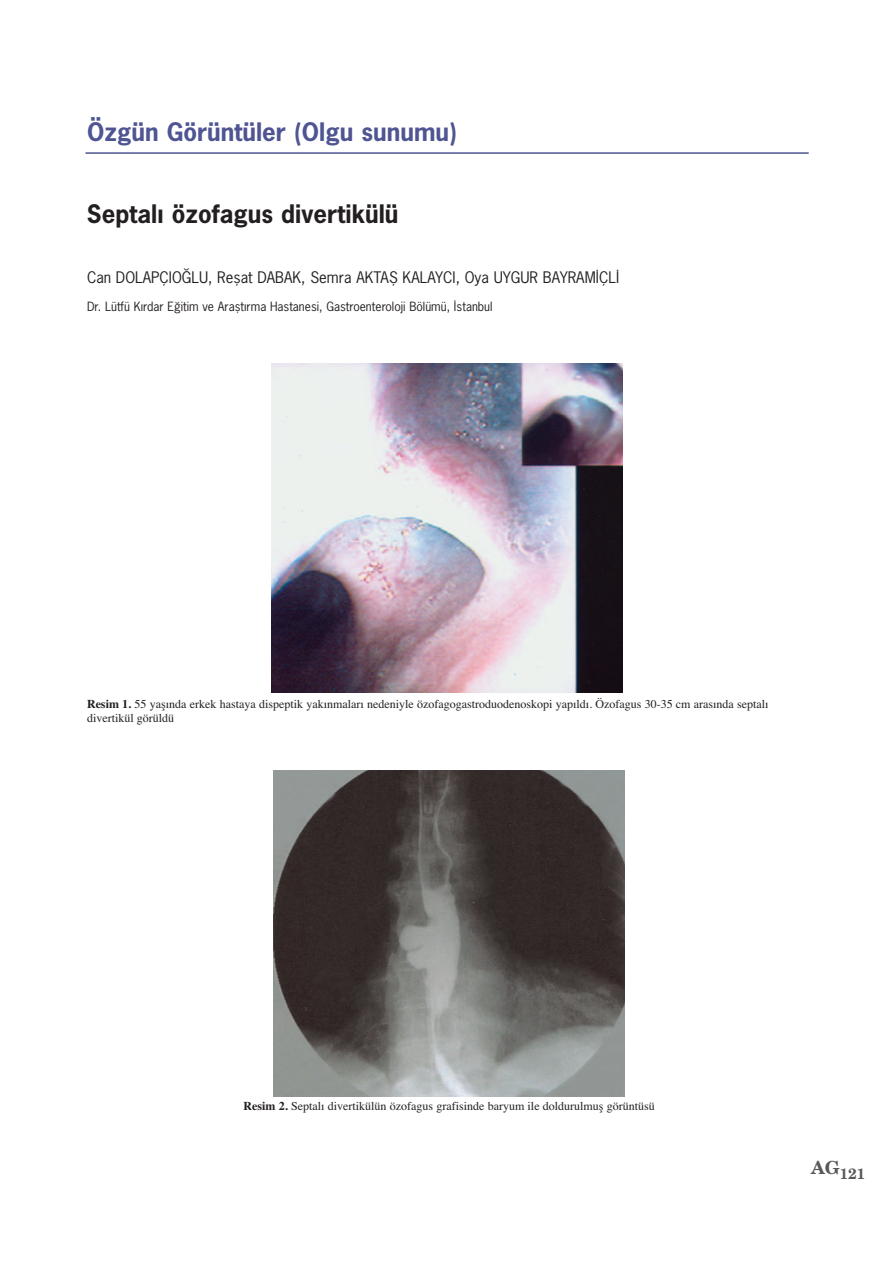
<style>
.page{position:relative;width:893px;height:1263px;background:#fff}
.page>*{position:absolute;margin:0;border:0;box-sizing:border-box;transform-origin:0 0}
.t1{font:700 24px "News Gothic";color:#4f5492}
.t2{font:700 24px "News Gothic";color:#231f20}
.t3{font:15px "News Gothic";color:#231f20}
.t4{font:700 15px "New Century Schlbk TR";color:#57585a}
.t5{font:12px/14.4px "Times TR Plain";color:#231f20}
.t6{font:12px "News Gothic";color:#231f20}
.s1{font-family:"Times TR Bold"}
</style>
<div class="page">
<img style="left:271px;top:364px;width:351px;height:328px">
<img style="left:274px;top:770px;width:350px;height:326px">
<hr style="left:85px;top:152px;width:723px;height:2px;background:#4f5492">
<h1 class="t1" style="left:87px;top:123px;width:371px">Özgün Görüntüler (Olgu sunumu)</h1>
<h1 class="t2" style="left:87px;top:204px;width:313px">Septalı özofagus divertikülü</h1>
<p class="t3" style="left:87px;top:271px;width:534px">Can DOLAPÇIOĞLU, Reşat DABAK, Semra AKTAŞ KALAYCI, Oya UYGUR BAYRAMİÇLİ</p>
<p class="t6" style="left:87px;top:301px;width:407px">Dr. Lütfü Kırdar Eğitim ve Araştırma Hastanesi, Gastroenteroloji Bölümü, İstanbul</p>
<p class="t5" style="left:87px;top:698px;width:683px"><span class="s1">Resim 1.</span> 55 yaş›nda erkek hastaya dispeptik yak›nmalar› nedeniyle özofagogastroduodenoskopi yap›ld›. Özofagus 30-35 cm aras›nda septal› divertikül görüldü</p>
<p class="t5" style="left:243px;top:1100px;width:413px"><span class="s1">Resim 2.</span> Septal› divertikülün özofagus grafisinde baryum ile doldurulmuş görüntüsü</p>
<p class="t4" style="left:811px;top:1167px;width:56px"><sup>AG</sup>121</p>
</div>
